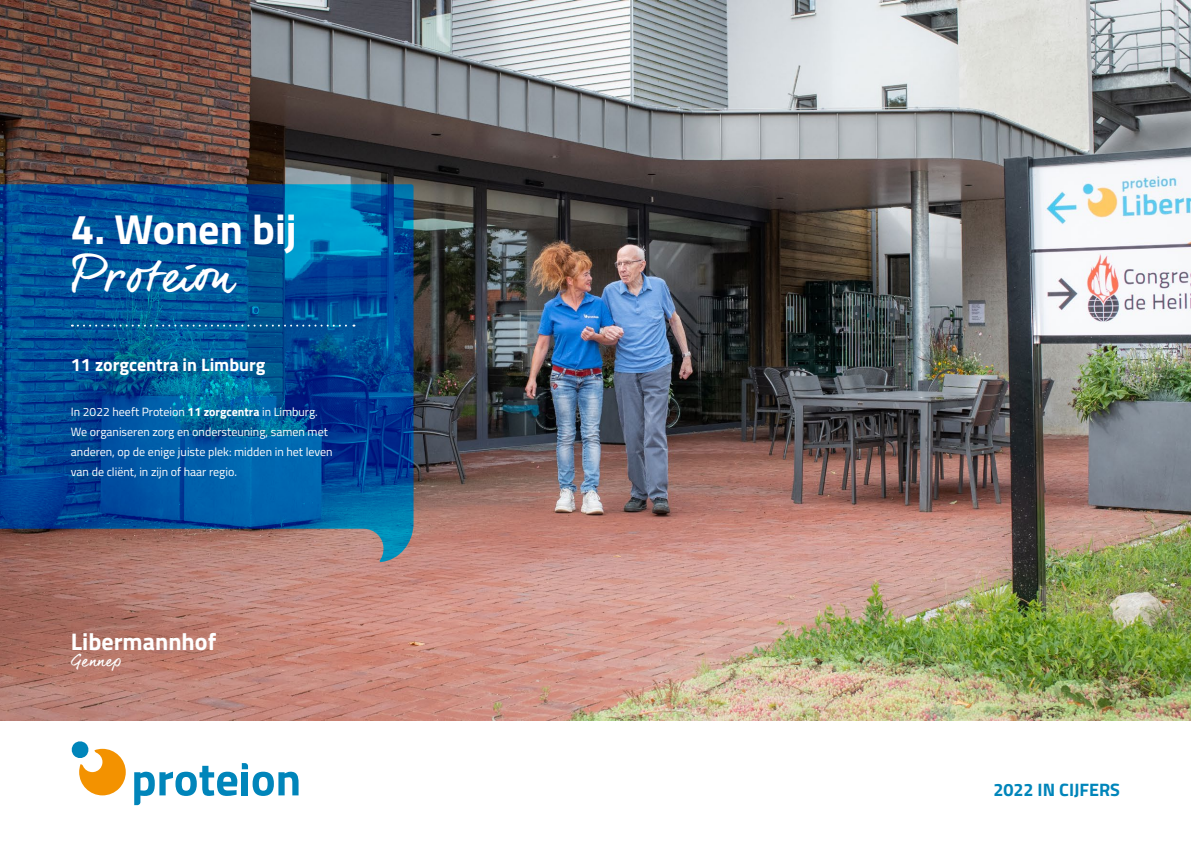
<style>
.page{position:relative;width:1191px;height:842px;background:#fff}
.page>*{position:absolute;margin:0;border:0;box-sizing:border-box;transform-origin:0 0}
.t1{font:48px "dear Joe 6";color:#fff}
.t2{font:700 42px "Titillium";color:#fff}
.t3{font:700 24px "Titillium";color:#fff}
.t4{font:700 18px "Titillium";color:#fff}
.t5{font:700 18px "Titillium";color:#0085ba}
.t6{font:16px "dear Joe 6";color:#fff}
.t7{font:12px/20px "Titillium";color:#fff}
.s1{font-weight:700}
</style>
<div class="page">
<img style="left:0;top:0;width:1191px;height:720px">
<svg style="left:134px;top:763px;width:164px;height:42px"></svg>
<svg style="left:71px;top:741px;width:55px;height:54px"></svg>
<svg style="left:0;top:184px;width:413px;height:378px;background:#0d5797"></svg>
<svg style="left:72px;top:325px;width:282px;height:2px"></svg>
<h2 class="t2" style="left:71px;top:197px;width:227px">4. Wonen bij</h2>
<h1 class="t1" style="left:71px;top:246px;width:167px">Proteion</h1>
<h3 class="t4" style="left:71px;top:351px;width:196px">11 zorgcentra in Limburg</h3>
<p class="t7" style="left:71px;top:401px;width:263px">In 2022 heeft Proteion <span class="s1">11 zorgcentra</span> in Limburg.<br>We organiseren zorg en ondersteuning, samen met anderen, op de enige juiste plek: midden in het leven van de cliënt, in zijn of haar regio.</p>
<h3 class="t3" style="left:71px;top:623px;width:147px">Libermannhof</h3>
<h3 class="t6" style="left:71px;top:651px;width:52px">Gennep</h3>
<h3 class="t5" style="left:993px;top:776px;width:128px">2022 IN CIJFERS</h3>
</div>
